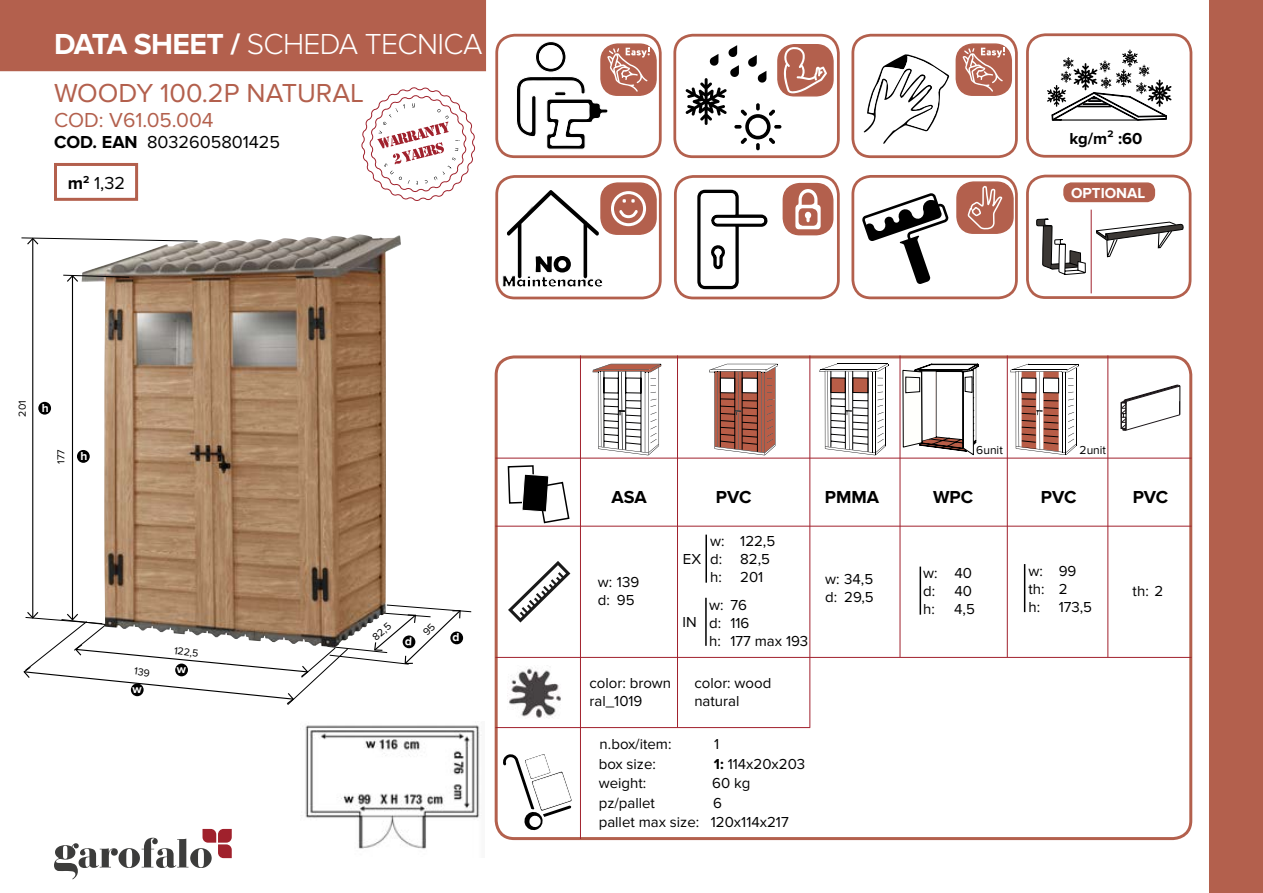
<style>
.page{position:relative;width:1263px;height:893px;background:#fff}
.page>*{position:absolute;margin:0;border:0;box-sizing:border-box;transform-origin:0 0}
.t1{font:300 30px "Proxima Nova";letter-spacing:-.02em;color:#fff}
.t2{font:27px "Proxima Nova";color:#b3604d}
.t3{font:21px "Proxima Nova";color:#b3604d}
.t4{font:18px "Proxima Nova";color:#000}
.t5{font:700 18px "Proxima Nova";color:#000}
.t6{font:700 16.5px "Proxima Nova";color:#000}
.t7{font:15px/18px "Proxima Nova";color:#000}
.t8{font:700 15px "Proxima Nova";color:#fff}
.t9{font:12px "Proxima Nova";color:#000}
.t10{font:700 12px "Proxima Nova";color:#fff}
.t11{font:10.5px "Proxima Nova";color:#000}
.s1{font-weight:700}
</style>
<div class="page">
<div style="left:0;top:0;width:486px;height:71px;background:#b3604d"></div>
<div style="left:1209px;top:0;width:54px;height:893px;background:#b3604d"></div>
<svg style="left:54px;top:829px;width:178px;height:50px"></svg>
<div style="left:495px;top:34px;width:167px;height:124px;border:3px solid #b3604d;border-radius:18px"></div>
<div style="left:673px;top:34px;width:167px;height:124px;border:3px solid #b3604d;border-radius:18px"></div>
<div style="left:851px;top:34px;width:167px;height:124px;border:3px solid #b3604d;border-radius:18px"></div>
<div style="left:1026px;top:33px;width:166px;height:125px;border:3px solid #b3604d;border-radius:18px"></div>
<div style="left:495px;top:175px;width:167px;height:124px;border:3px solid #b3604d;border-radius:18px"></div>
<div style="left:778px;top:45px;width:55px;height:51px;background:#b3604d;border-radius:17px"></div>
<div style="left:777px;top:44px;width:57px;height:53px;border:1px solid #b3604d;border-radius:17px"></div>
<div style="left:601px;top:44px;width:55px;height:51px;background:#b3604d;border-radius:17px"></div>
<div style="left:956px;top:44px;width:55px;height:51px;background:#b3604d;border-radius:17px"></div>
<div style="left:955px;top:43px;width:57px;height:53px;border:1px solid #b3604d;border-radius:17px"></div>
<svg style="left:863px;top:48px;width:142px;height:96px"></svg>
<div style="left:674px;top:175px;width:166px;height:124px;border:3px solid #b3604d;border-radius:18px"></div>
<div style="left:783px;top:184px;width:50px;height:51px;background:#b3604d;border-radius:17px"></div>
<div style="left:783px;top:183px;width:50px;height:52px;border:1px solid #b3604d;border-radius:17px"></div>
<svg style="left:795px;top:189px;width:26px;height:40px"></svg>
<div style="left:601px;top:183px;width:55px;height:51px;background:#b3604d;border-radius:17px"></div>
<div style="left:600px;top:182px;width:57px;height:53px;border:1px solid #b3604d;border-radius:17px"></div>
<svg style="left:697px;top:190px;width:71px;height:99px"></svg>
<svg style="left:502px;top:190px;width:101px;height:97px"></svg>
<svg style="left:516px;top:41px;width:134px;height:109px"></svg>
<div style="left:851px;top:175px;width:167px;height:124px;border:3px solid #b3604d;border-radius:18px"></div>
<svg style="left:862px;top:193px;width:87px;height:91px"></svg>
<div style="left:957px;top:182px;width:56px;height:51px;background:#b3604d;border-radius:17px"></div>
<div style="left:956px;top:181px;width:58px;height:53px;border:1px solid #b3604d;border-radius:17px"></div>
<svg style="left:966px;top:185px;width:37px;height:49px"></svg>
<div style="left:1026px;top:175px;width:165px;height:124px;border:3px solid #b3604d;border-radius:18px"></div>
<svg style="left:686px;top:45px;width:141px;height:105px"></svg>
<div style="left:611px;top:191px;width:35px;height:35px;border:3px solid #fff;border-radius:50%"></div>
<svg style="left:618px;top:199px;width:21px;height:21px"></svg>
<hr style="left:1091px;top:210px;width:1px;height:83px;background:#a1212d">
<svg style="left:1047px;top:50px;width:124px;height:71px"></svg>
<hr style="left:1059px;top:119px;width:79px;height:2px;background:#000">
<svg style="left:1036px;top:218px;width:50px;height:57px"></svg>
<svg style="left:1096px;top:222px;width:88px;height:35px"></svg>
<div style="left:1064px;top:183px;width:90px;height:18px;background:#b3604d;border-radius:8px"></div>
<div style="left:1063px;top:182px;width:92px;height:20px;border:1px solid #b3604d;border-radius:8px"></div>
<hr style="left:32px;top:239px;width:1px;height:379px;background:#000">
<svg style="left:21px;top:237px;width:61px;height:9px"></svg>
<div style="left:54px;top:163px;width:84px;height:38px;border:3px solid #b3604d"></div>
<div style="left:38px;top:402px;width:13px;height:13px;background:#000;border-radius:50%"></div>
<hr style="left:705px;top:535px;width:2px;height:48px;background:#000">
<div style="left:495px;top:355px;width:697px;height:485px;border:3px solid #b3604d;border-radius:18px"></div>
<svg style="left:508px;top:561px;width:62px;height:61px"></svg>
<svg style="left:507px;top:465px;width:63px;height:59px"></svg>
<svg style="left:500px;top:754px;width:72px;height:76px"></svg>
<hr style="left:495px;top:458px;width:696px;height:1px;background:#a1212d">
<hr style="left:495px;top:526px;width:696px;height:1px;background:#a1212d">
<hr style="left:495px;top:657px;width:696px;height:1px;background:#a1212d">
<hr style="left:495px;top:727px;width:315px;height:1px;background:#a1212d">
<hr style="left:580px;top:355px;width:1px;height:484px;background:#a1212d">
<hr style="left:677px;top:355px;width:1px;height:372px;background:#a1212d">
<hr style="left:809px;top:355px;width:1px;height:372px;background:#a1212d">
<hr style="left:900px;top:355px;width:1px;height:302px;background:#a1212d">
<hr style="left:1007px;top:355px;width:1px;height:302px;background:#a1212d">
<hr style="left:1107px;top:355px;width:1px;height:302px;background:#a1212d">
<img style="left:507px;top:668px;width:54px;height:50px">
<svg style="left:361px;top:87px;width:114px;height:114px"></svg>
<hr style="left:705px;top:598px;width:2px;height:48px;background:#000">
<hr style="left:72px;top:276px;width:1px;height:344px;background:#000">
<div style="left:77px;top:450px;width:13px;height:13px;background:#000;border-radius:50%"></div>
<img style="left:305px;top:725px;width:177px;height:124px">
<img style="left:82px;top:234px;width:319px;height:371px">
<svg style="left:63px;top:274px;width:67px;height:9px"></svg>
<svg style="left:593px;top:364px;width:69px;height:92px"></svg>
<svg style="left:709px;top:364px;width:69px;height:92px"></svg>
<svg style="left:819px;top:363px;width:70px;height:92px"></svg>
<svg style="left:902px;top:363px;width:96px;height:478px"></svg>
<svg style="left:1010px;top:364px;width:69px;height:91px"></svg>
<svg style="left:1121px;top:385px;width:59px;height:45px"></svg>
<hr style="left:1024px;top:564px;width:1px;height:48px;background:#000">
<svg style="left:23px;top:605px;width:449px;height:100px"></svg>
<h1 class="t1" style="left:54px;top:27px;width:430px"><span class="s1">DATA SHEET /</span> SCHEDA TECNICA</h1>
<h2 class="t2" style="left:54px;top:77px;width:311px">WOODY 100.2P NATURAL</h2>
<h3 class="t3" style="left:54px;top:108px;width:161px">COD: V61.05.004</h3>
<p class="t4" style="left:54px;top:132px;width:228px"><span class="s1">COD. EAN</span> 8032605801425</p>
<p class="t4" style="left:68px;top:172px;width:59px"><span class="s1">m</span><sup>2</sup> 1,32</p>
<p class="t11" style="left:16px;top:417px;width:18px;rotate:-90deg">201</p>
<p class="t10" style="left:42px;top:401px;width:8px">h</p>
<p class="t11" style="left:55px;top:464px;width:16px;rotate:-90deg">177</p>
<p class="t10" style="left:80px;top:449px;width:8px">h</p>
<p class="t10" style="left:132px;top:682px;width:11px">w</p>
<p class="t11" style="left:175px;top:644px;width:26px;rotate:8deg">122,5</p>
<p class="t10" style="left:177px;top:662px;width:11px">w</p>
<p class="t11" style="left:370px;top:634px;width:22px;rotate:-40deg">82,5</p>
<p class="t10" style="left:453px;top:630px;width:9px">d</p>
<p class="t6" style="left:1069px;top:129px;width:75px">kg/m² :60</p>
<p class="t8" style="left:1071px;top:184px;width:76px">OPTIONAL</p>
<p class="t9" style="left:976px;top:443px;width:28px">6unit</p>
<p class="t9" style="left:1080px;top:443px;width:28px">2unit</p>
<p class="t5" style="left:612px;top:487px;width:37px">ASA</p>
<p class="t5" style="left:716px;top:487px;width:37px">PVC</p>
<p class="t5" style="left:825px;top:487px;width:56px">PMMA</p>
<p class="t5" style="left:933px;top:487px;width:42px">WPC</p>
<p class="t5" style="left:1041px;top:487px;width:37px">PVC</p>
<p class="t5" style="left:1133px;top:487px;width:37px">PVC</p>
<p class="t7" style="left:598px;top:573px;width:43px">w: 139 d:</p>
<p class="t7" style="left:617px;top:591px;width:19px">95</p>
<p class="t7" style="left:589px;top:674px;width:83px">color: brown ral_1019</p>
<p class="t7" style="left:683px;top:550px;width:20px">EX</p>
<p class="t7" style="left:682px;top:613px;width:16px">IN</p>
<p class="t7" style="left:710px;top:533px;width:16px">w: d: h:</p>
<p class="t7" style="left:740px;top:533px;width:37px">122,5<br>82,5<br>201</p>
<p class="t7" style="left:709px;top:596px;width:16px">w: d: h:</p>
<p class="t7" style="left:730px;top:596px;width:79px">76<br>116<br>177 max 193</p>
<p class="t7" style="left:694px;top:674px;width:79px">color: wood natural</p>
<p class="t7" style="left:600px;top:735px;width:73px">n.box/item:</p>
<p class="t7" style="left:714px;top:735px;width:7px">1</p>
<p class="t7" style="left:599px;top:755px;width:59px">box size:</p>
<p class="t7" style="left:714px;top:755px;width:93px"><span class="s1">1:</span> 114x20x203</p>
<p class="t7" style="left:599px;top:774px;width:49px">weight:</p>
<p class="t7" style="left:712px;top:774px;width:40px">60 kg</p>
<p class="t7" style="left:599px;top:794px;width:58px">pz/pallet</p>
<p class="t7" style="left:599px;top:793px;width:191px;line-height:19.5px;text-indent:114px">6<br>pallet max size: 120x114x217</p>
<p class="t7" style="left:825px;top:571px;width:50px">w: 34,5 d:</p>
<p class="t7" style="left:844px;top:589px;width:31px">29,5</p>
<p class="t7" style="left:923px;top:565px;width:16px">w: d: h:</p>
<p class="t7" style="left:954px;top:565px;width:19px">40<br>40</p>
<p class="t7" style="left:954px;top:601px;width:22px">4,5</p>
<p class="t7" style="left:1028px;top:562px;width:18px;text-align:justify">w: th: h:</p>
<p class="t7" style="left:1059px;top:562px;width:35px">99<br>2<br>173,5</p>
<p class="t7" style="left:1133px;top:583px;width:32px">th: 2</p>
</div>
